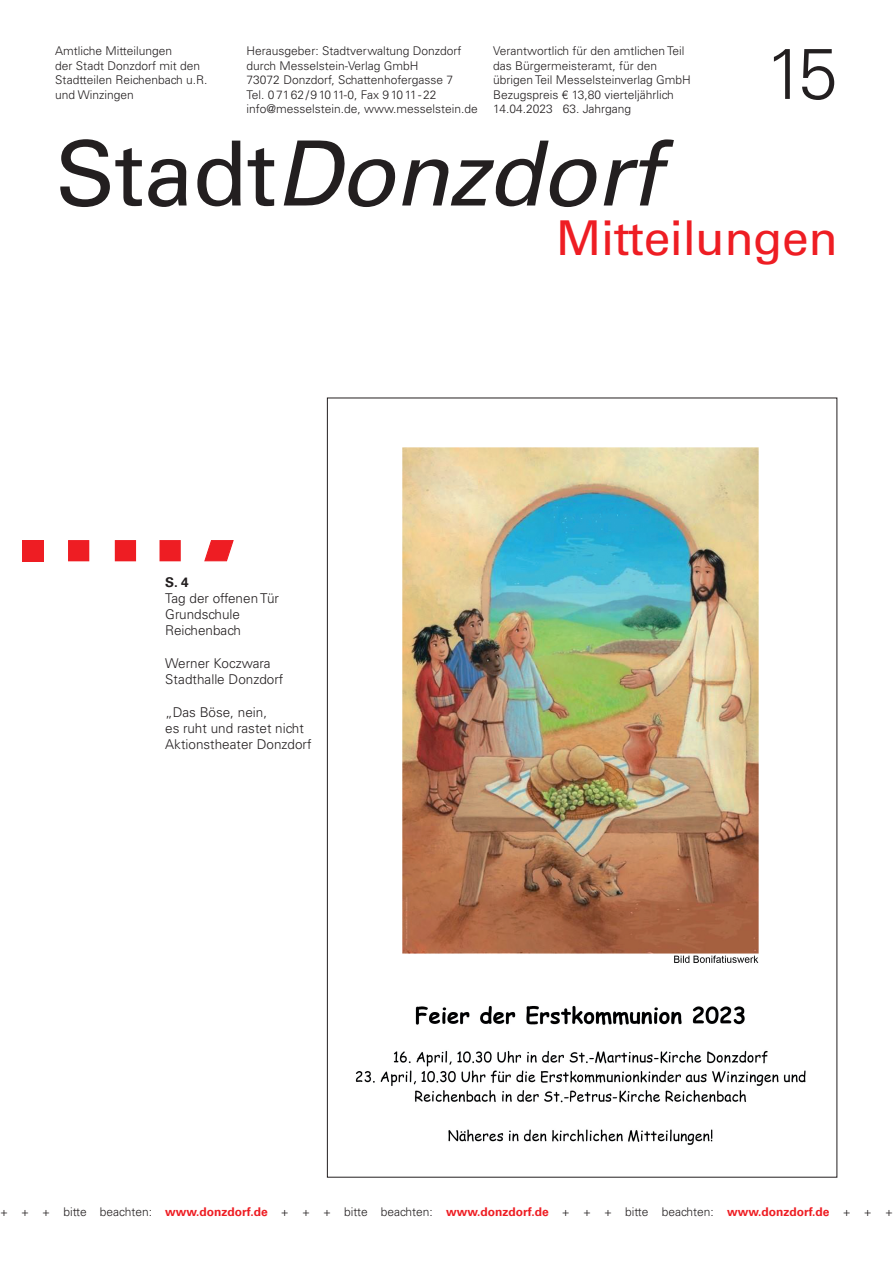
<style>
.page{position:relative;width:893px;height:1263px;background:#fff}
.page>*{position:absolute;margin:0;border:0;box-sizing:border-box;transform-origin:0 0}
.t1{font:italic 90px "Univers LT Std";letter-spacing:-.01em;color:#231f20}
.t2{font:300 72px "Univers LT Std";color:#231f20}
.t3{font:48px "Univers LT Std";letter-spacing:-.01em;color:#ee1d23}
.t4{font:300 13.5px/16.2px "Univers LT Std";color:#231f20}
.t5{font:700 13.5px "Univers LT Std";color:#231f20}
.t6{font:300 12px/14.4px "Univers LT Std";color:#231f20}
.s1{font-style:normal}
.s2{font-weight:700;color:#ee1d23}
</style>
<div class="page">
<div style="left:22px;top:540px;width:21px;height:21px;background:#ee1d23"></div>
<div style="left:68px;top:540px;width:21px;height:21px;background:#ee1d23"></div>
<div style="left:115px;top:540px;width:21px;height:21px;background:#ee1d23"></div>
<div style="left:160px;top:540px;width:21px;height:21px;background:#ee1d23;border:2px solid #ee1d23"></div>
<svg style="left:204px;top:540px;width:30px;height:22px"></svg>
<img style="left:355px;top:447px;width:451px;height:698px">
<p class="t6" style="left:55px;top:44px;width:154px">Amtliche Mitteilungen<br>der Stadt Donzdorf mit den<br>Stadtteilen Reichenbach u.R. und Winzingen</p>
<p class="t6" style="left:247px;top:44px;width:233px">Herausgeber: Stadtverwaltung Donzdorf durch Messelstein-Verlag GmbH<br>73072 Donzdorf, Schattenhofergasse 7<br>Tel. 07162/91011-0, Fax 91011-22 info@messelstein.de, www.messelstein.de</p>
<p class="t6" style="left:493px;top:44px;width:199px">Verantwortlich für den amtlichen Teil das Bürgermeisteramt, für den übrigen Teil Messelsteinverlag GmbH Bezugspreis € 13,80 vierteljährlich 14.04.2023 63. Jahrgang</p>
<h2 class="t2" style="left:765px;top:30px;width:74px">15</h2>
<h1 class="t1" style="left:55px;top:120px;width:606px"><span class="s1">Stadt</span>Donzdorf</h1>
<h3 class="t3" style="left:556px;top:210px;width:283px">Mitteilungen</h3>
<p class="t5" style="left:165px;top:574px;width:25px">S. 4</p>
<p class="t4" style="left:165px;top:590px;width:115px">Tag der offenen Tür<br>Grundschule<br>Reichenbach</p>
<p class="t4" style="left:165px;top:655px;width:120px">Werner Koczwara<br>Stadthalle Donzdorf</p>
<p class="t4" style="left:165px;top:704px;width:148px">„Das Böse, nein,<br>es ruht und rastet nicht<br>Aktionstheater Donzdorf</p>
<p class="t6" style="left:0;top:1205px;width:894px">+ + + bitte beachten: <span class="s2">www.donzdorf.de</span> + + + bitte beachten: <span class="s2">www.donzdorf.de</span> + + + bitte beachten: <span class="s2">www.donzdorf.de</span> + + +</p>
</div>
